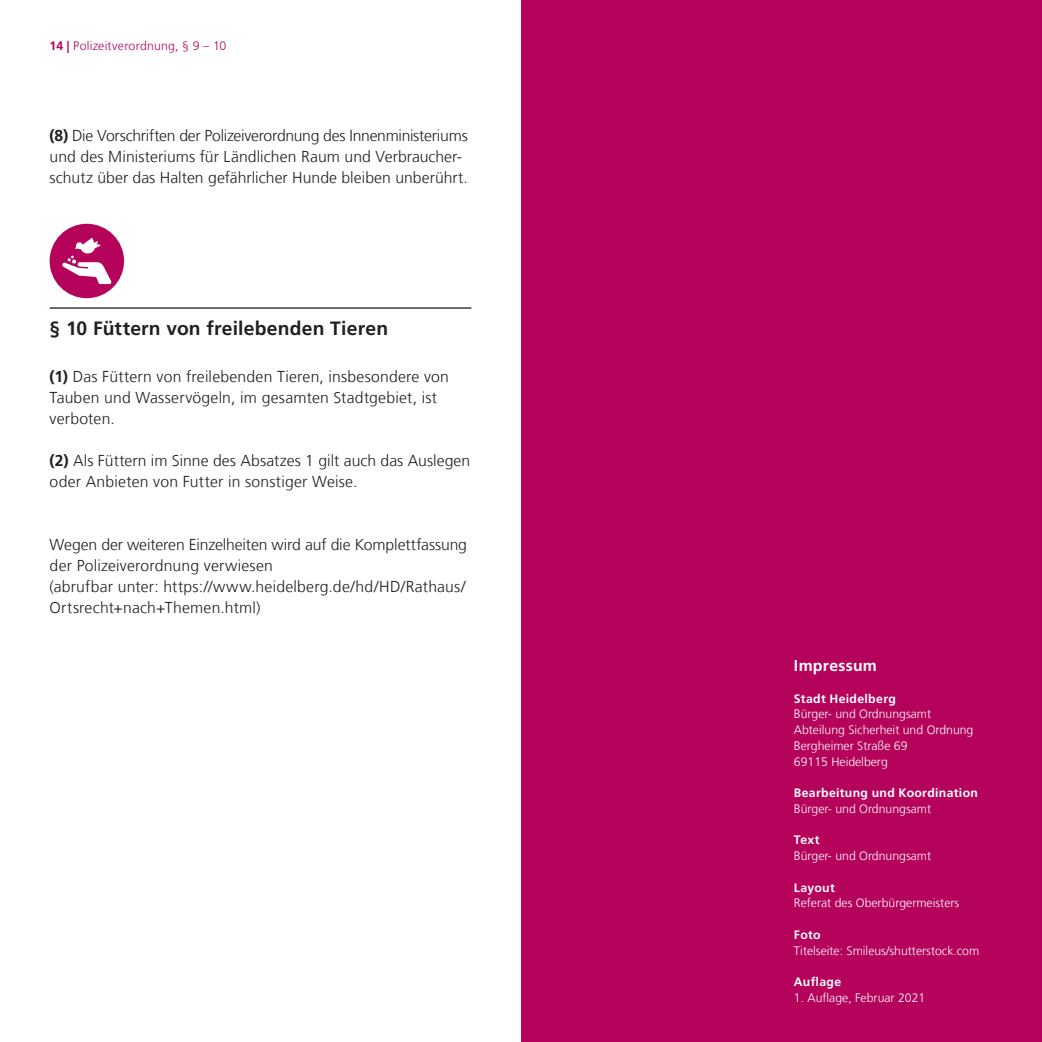
<style>
.page{position:relative;width:1042px;height:1042px;background:#fff}
.page>*{position:absolute;margin:0;border:0;box-sizing:border-box;transform-origin:0 0}
.t1{font:700 19.25px "Frutiger LT Com";letter-spacing:.01em;color:#231f20}
.t2{font:300 15.75px/21px "Frutiger LT Com";letter-spacing:.005em;color:#231f20}
.t3{font:700 15.75px "Frutiger LT Com";letter-spacing:.02em;color:#fff}
.t4{font:300 12.25px/15.8px "Frutiger LT Com";color:#fff}
.t5{font:700 12.25px "Frutiger LT Com";letter-spacing:.025em;color:#fff}
.t6{font:300 12.25px "Frutiger LT Com";letter-spacing:.02em;color:#b5025b}
.s1{font-weight:700}
</style>
<div class="page">
<div style="left:521px;top:0;width:521px;height:1042px;background:#b5025b"></div>
<div style="left:50px;top:224px;width:74px;height:74px;background:#b5025b;border-radius:50%"></div>
<svg style="left:62px;top:238px;width:49px;height:46px"></svg>
<hr style="left:50px;top:307px;width:421px;height:2px;background:#231f20">
<p class="t6" style="left:50px;top:39px;width:178px"><span class="s1">14 |</span> Polizeitverordnung, § 9 – 10</p>
<p class="t2" style="left:50px;top:125px;width:420px"><span class="s1">(8)</span> Die Vorschriften der Polizeiverordnung des Innenministeriums und des Ministeriums für Ländlichen Raum und Verbraucher&shy;schutz über das Halten gefährlicher Hunde bleiben unberührt.</p>
<p class="t1" style="left:50px;top:317px;width:340px">§ 10 Füttern von freilebenden Tieren</p>
<p class="t2" style="left:50px;top:366px;width:401px"><span class="s1">(1)</span> Das Füttern von freilebenden Tieren, insbesondere von<br>Tauben und Wasservögeln, im gesamten Stadtgebiet, ist verboten.</p>
<p class="t2" style="left:50px;top:450px;width:422px"><span class="s1">(2)</span> Als Füttern im Sinne des Absatzes 1 gilt auch das Auslegen oder Anbieten von Futter in sonstiger Weise.</p>
<p class="t2" style="left:50px;top:534px;width:419px">Wegen der weiteren Einzelheiten wird auf die Komplettfassung der Polizeiverordnung verwiesen<br>(abrufbar unter: https://www.heidelberg.de/hd/HD/Rathaus/ Ortsrecht+nach+Themen.html)</p>
<p class="t3" style="left:794px;top:656px;width:85px">Impressum</p>
<p class="t5" style="left:794px;top:691px;width:104px">Stadt Heidelberg</p>
<p class="t4" style="left:794px;top:706px;width:181px">Bürger- und Ordnungsamt<br>Abteilung Sicherheit und Ordnung<br>Bergheimer Straße 69<br>69115 Heidelberg</p>
<p class="t5" style="left:794px;top:785px;width:186px">Bearbeitung und Koordination</p>
<p class="t4" style="left:794px;top:801px;width:139px">Bürger- und Ordnungsamt</p>
<p class="t5" style="left:794px;top:833px;width:27px">Text</p>
<p class="t4" style="left:794px;top:848px;width:139px">Bürger- und Ordnungsamt</p>
<p class="t5" style="left:794px;top:880px;width:42px">Layout</p>
<p class="t4" style="left:794px;top:895px;width:167px">Referat des Oberbürgermeisters</p>
<p class="t5" style="left:794px;top:927px;width:28px">Foto</p>
<p class="t4" style="left:794px;top:942px;width:187px">Titelseite: Smileus/shutterstock.com</p>
<p class="t5" style="left:794px;top:974px;width:49px">Auflage</p>
<p class="t4" style="left:794px;top:990px;width:133px">1. Auflage, Februar 2021</p>
</div>
